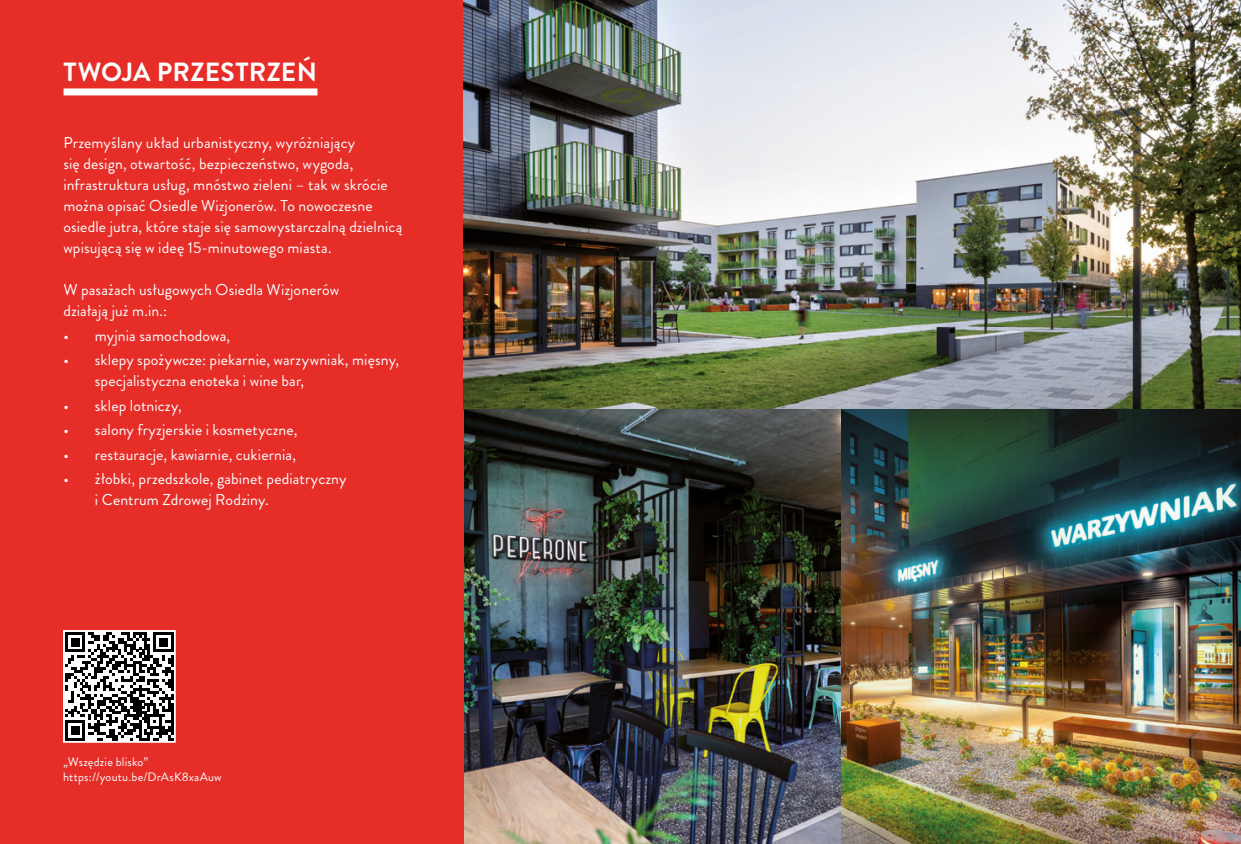
<style>
.page{position:relative;width:1241px;height:844px;background:#fff}
.page>*{position:absolute;margin:0;border:0;box-sizing:border-box;transform-origin:0 0}
.t1{font:700 26.25px "Brandon Grotesque";letter-spacing:.005em;color:#fff}
.t2{font:15.75px/21px "Brandon Grotesque";letter-spacing:.01em;color:#fff}
.t3{font:12.25px/14.7px "Brandon Grotesque";letter-spacing:.015em;color:#fff}
</style>
<div class="page">
<div style="left:0;top:0;width:464px;height:843px;background:#e62d28"></div>
<svg style="left:63px;top:630px;width:113px;height:113px;background:#878686"></svg>
<div style="left:64px;top:88px;width:253px;height:7px;background:#fff"></div>
<img style="left:463px;top:0;width:777px;height:843px">
<h1 class="t1" style="left:64px;top:54px;width:255px">TWOJA PRZESTRZEŃ</h1>
<p class="t2" style="left:63px;top:132px;width:340px">Przemyślany układ urbanistyczny, wyróżniający<br>się design, otwartość, bezpieczeństwo, wygoda, infrastruktura usług, mnóstwo zieleni – tak w skrócie można opisać Osiedle Wizjonerów. To nowoczesne osiedle jutra, które staje się samowystarczalną dzielnicą wpisującą się w ideę 15-minutowego miasta.</p>
<p class="t2" style="left:63px;top:279px;width:277px">W pasażach usługowych Osiedla Wizjonerów działają już m.in.:</p>
<p class="t2" style="left:63px;top:325px;width:168px">• myjnia samochodowa,</p>
<p class="t2" style="left:95px;top:349px;width:306px;text-indent:-32px">• sklepy spożywcze: piekarnie, warzywniak, mięsny, specjalistyczna enoteka i wine bar,</p>
<p class="t2" style="left:63px;top:395px;width:120px">• sklep lotniczy,</p>
<p class="t2" style="left:63px;top:419px;width:235px">• salony fryzjerskie i kosmetyczne,</p>
<p class="t2" style="left:63px;top:444px;width:234px">• restauracje, kawiarnie, cukiernia,</p>
<p class="t2" style="left:95px;top:468px;width:253px;text-indent:-32px">• żłobki, przedszkole, gabinet pediatryczny i Centrum Zdrowej Rodziny.</p>
<p class="t3" style="left:63px;top:754px;width:160px">„Wszędzie blisko” https://youtu.be/DrAsK8xaAuw</p>
</div>
